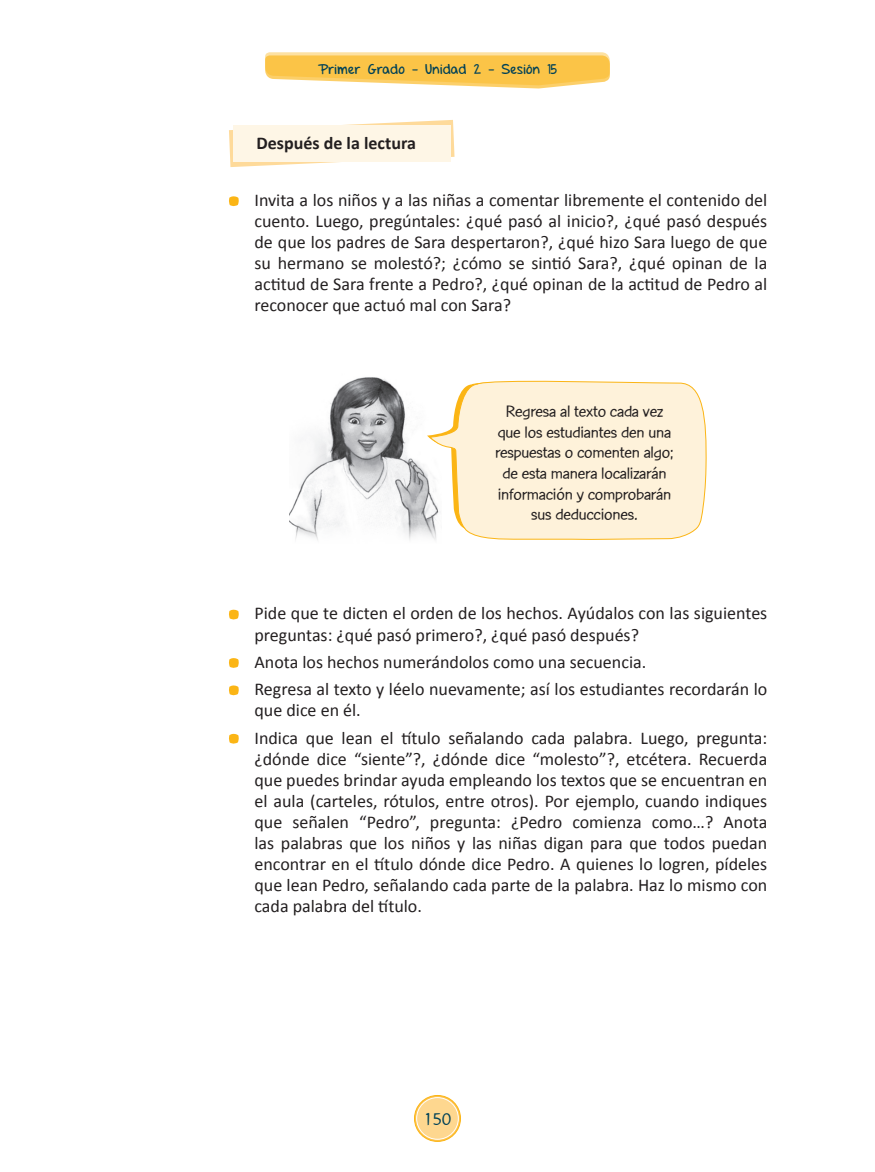
<style>
.page{position:relative;width:875px;height:1172px;background:#fff}
.page>*{position:absolute;margin:0;border:0;box-sizing:border-box;transform-origin:0 0}
.t1{font:18px/21px "Calibri";color:#231f20}
.t2{font:700 18px "Calibri";color:#231f20}
.t3{font:18px "Con Brush Reg";color:#004157}
.t4{font:17.55px/20.7px "Con Brush Reg";letter-spacing:-.01em;color:#231f20;text-align:center}
.t5{font:13.5px "Set Firetothe Rain";letter-spacing:.025em;color:#004157}
</style>
<div class="page">
<svg style="left:229px;top:196px;width:10px;height:10px"></svg>
<svg style="left:229px;top:609px;width:10px;height:10px"></svg>
<svg style="left:229px;top:658px;width:10px;height:10px"></svg>
<svg style="left:229px;top:685px;width:10px;height:10px"></svg>
<svg style="left:229px;top:734px;width:10px;height:10px"></svg>
<svg style="left:229px;top:120px;width:225px;height:47px"></svg>
<div style="left:233px;top:125px;width:217px;height:37px;background:#fef6e6"></div>
<img style="left:290px;top:377px;width:138px;height:163px">
<svg style="left:428px;top:380px;width:278px;height:160px;background:#fdf1d8"></svg>
<svg style="left:414px;top:1095px;width:46px;height:46px"></svg>
<div style="left:414px;top:1095px;width:46px;height:47px;border:1px solid #fbb515;border-radius:50%"></div>
<div style="left:416px;top:1097px;width:42px;height:42px;background:#fed78f;border-radius:50%"></div>
<div style="left:416px;top:1097px;width:42px;height:42px;border:1px solid #fff;border-radius:50%"></div>
<svg style="left:265px;top:52px;width:344px;height:37px;background:#fbd06d"></svg>
<p class="t5" style="left:318px;top:61px;width:240px">Primer Grado - Unidad 2 - Sesión 15</p>
<p class="t2" style="left:256px;top:132px;width:161px">Después de la lectura</p>
<p class="t1" style="left:254px;top:190px;width:514px;text-align:justify">Invita a los niños y a las niñas a comentar libremente el contenido del cuento. Luego, pregúntales: ¿qué pasó al inicio?, ¿qué pasó después de que los padres de Sara despertaron?, ¿qué hizo Sara luego de que su hermano se molestó?; ¿cómo se sintió Sara?, ¿qué opinan de la actitud de Sara frente a Pedro?, ¿qué opinan de la actitud de Pedro al reconocer que actuó mal con Sara?</p>
<p class="t4" style="left:495px;top:400px;width:180px">Regresa al texto cada vez que los estudiantes den una respuestas o comenten algo; de esta manera localizarán información y comprobarán sus deducciones.</p>
<p class="t1" style="left:254px;top:603px;width:514px">Pide que te dicten el orden de los hechos. Ayúdalos con las siguientes preguntas: ¿qué pasó primero?, ¿qué pasó después?</p>
<p class="t1" style="left:254px;top:648px;width:514px;line-height:27.5px">Anota los hechos numerándolos como una secuencia.<br>Regresa al texto y léelo nuevamente; así los estudiantes recordarán lo</p>
<p class="t1" style="left:254px;top:697px;width:514px;line-height:27.3px">que dice en él.<br>Indica que lean el título señalando cada palabra. Luego, pregunta:</p>
<p class="t1" style="left:254px;top:748px;width:514px;text-align:justify">¿dónde dice “siente”?, ¿dónde dice “molesto”?, etcétera. Recuerda que puedes brindar ayuda empleando los textos que se encuentran en el aula (carteles, rótulos, entre otros). Por ejemplo, cuando indiques que señalen “Pedro”, pregunta: ¿Pedro comienza como…? Anota las palabras que los niños y las niñas digan para que todos puedan encontrar en el título dónde dice Pedro. A quienes lo logren, pídeles que lean Pedro, señalando cada parte de la palabra. Haz lo mismo con cada palabra del título.</p>
<p class="t3" style="left:423px;top:1108px;width:29px">150</p>
</div>
